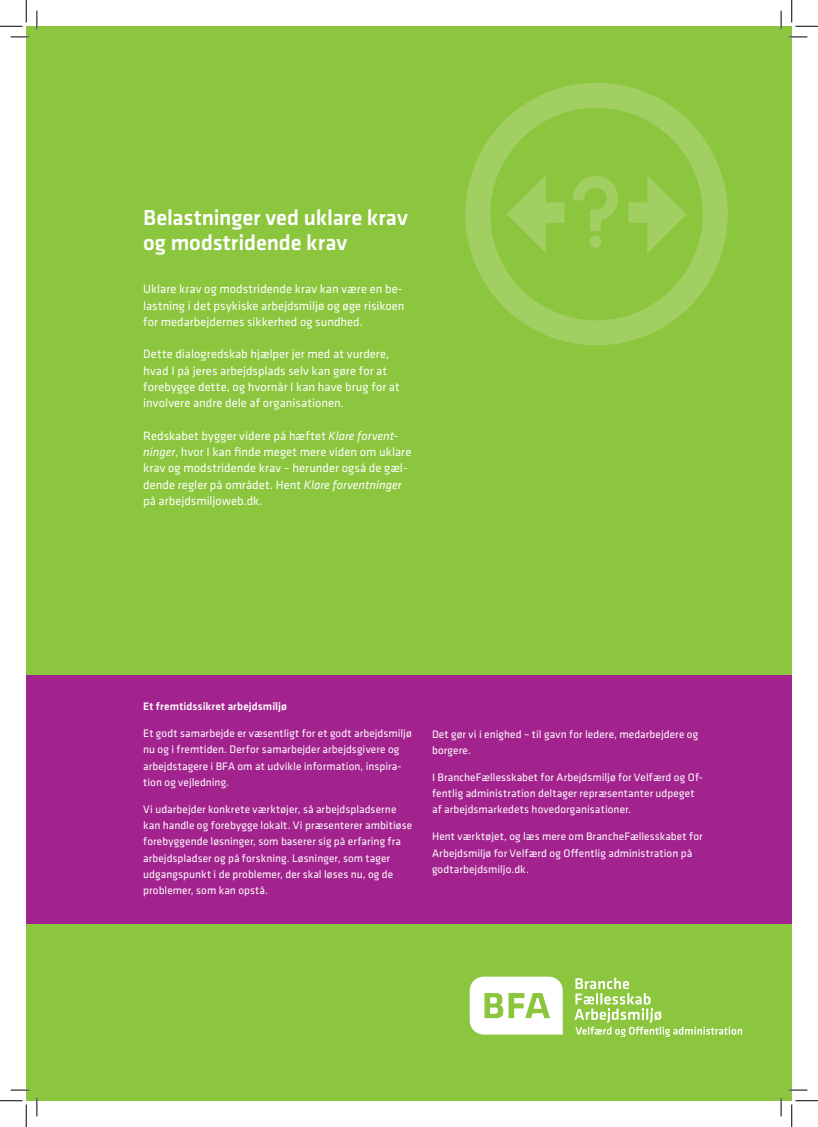
<style>
.page{position:relative;width:818px;height:1127px;background:#fff}
.page>*{position:absolute;margin:0;border:0;box-sizing:border-box;transform-origin:0 0}
.Brød{font:500 22.5px/25px "Klavika";color:#fff}
.Brød-2{font:12.5px/16.2px "Klavika";color:#fff}
.Brød-3{font:11.25px/16.2px "Klavika";letter-spacing:.005em;color:#fff}
.Brød-4{font:500 11.25px "Klavika";letter-spacing:.01em;color:#fff}
.s1{font-style:italic}
</style>
<div class="page">
<div style="left:26px;top:26px;width:766px;height:1074px;background:#8bc63e"></div>
<svg style="left:465px;top:83px;width:263px;height:262px"></svg>
<svg style="left:506px;top:175px;width:58px;height:78px"></svg>
<svg style="left:628px;top:175px;width:58px;height:78px"></svg>
<svg style="left:573px;top:175px;width:46px;height:73px"></svg>
<svg style="left:470px;top:976px;width:93px;height:58px"></svg>
<svg style="left:574px;top:977px;width:168px;height:59px"></svg>
<div style="left:26px;top:675px;width:766px;height:248px;background:#a2238e"></div>
<svg style="left:11px;top:36px;width:18px;height:2px"></svg>
<svg style="left:788px;top:36px;width:19px;height:2px"></svg>
<svg style="left:11px;top:1089px;width:18px;height:1px"></svg>
<svg style="left:788px;top:1089px;width:19px;height:1px"></svg>
<svg style="left:36px;top:11px;width:2px;height:18px"></svg>
<svg style="left:36px;top:1097px;width:2px;height:18px"></svg>
<svg style="left:780px;top:11px;width:2px;height:18px"></svg>
<svg style="left:780px;top:1097px;width:2px;height:18px"></svg>
<svg style="left:0;top:0;width:27px;height:27px"></svg>
<svg style="left:0;top:1100px;width:27px;height:26px"></svg>
<svg style="left:791px;top:0;width:27px;height:27px"></svg>
<svg style="left:791px;top:1100px;width:27px;height:26px"></svg>
<p class="Brød" style="left:143px;top:204px;width:266px">Belastninger ved uklare krav og modstridende krav</p>
<p class="Brød-2" style="left:143px;top:280px;width:263px">Uklare krav og modstridende krav kan være en be&shy;lastning i det psykiske arbejdsmiljø og øge risikoen for medarbejdernes sikkerhed og sundhed.</p>
<p class="Brød-2" style="left:143px;top:345px;width:258px">Dette dialogredskab hjælper jer med at vurdere, hvad I på jeres arbejdsplads selv kan gøre for at forebygge dette, og hvornår I kan have brug for at involvere andre dele af organisationen.</p>
<p class="Brød-2" style="left:143px;top:427px;width:270px">Redskabet bygger videre på hæftet <span class="s1">Klare forvent&shy;ninger</span>, hvor I kan finde meget mere viden om uklare krav og modstridende krav – herunder også de gæl&shy;dende regler på området. Hent <span class="s1">Klare forventninger </span>på arbejdsmiljoweb.dk.</p>
<p class="Brød-4" style="left:143px;top:698px;width:145px">Et fremtidssikret arbejdsmiljø</p>
<p class="Brød-3" style="left:143px;top:724px;width:270px">Et godt samarbejde er væsentligt for et godt arbejdsmiljø nu og i fremtiden. Derfor samarbejder arbejdsgivere og arbejdstagere i BFA om at udvikle information, inspira&shy;tion og vejledning.</p>
<p class="Brød-3" style="left:143px;top:800px;width:271px">Vi udarbejder konkrete værktøjer, så arbejdspladserne kan handle og forebygge lokalt. Vi præsenterer ambitiøse forebyggende løsninger, som baserer sig på erfaring fra arbejdspladser og på forskning. Løsninger, som tager udgangspunkt i de problemer, der skal løses nu, og de problemer, som kan opstå.</p>
<p class="Brød-3" style="left:432px;top:725px;width:268px">Det gør vi i enighed – til gavn for ledere, medarbejdere og borgere.</p>
<p class="Brød-3" style="left:432px;top:768px;width:272px">I BrancheFællesskabet for Arbejdsmiljø for Velfærd og Of&shy;fentlig administration deltager repræsentanter udpeget af arbejdsmarkedets hovedorganisationer.</p>
<p class="Brød-3" style="left:432px;top:827px;width:272px">Hent værktøjet, og læs mere om BrancheFællesskabet for<br>Arbejdsmiljø for Velfærd og Offentlig administration på godtarbejdsmiljo.dk.</p>
</div>
